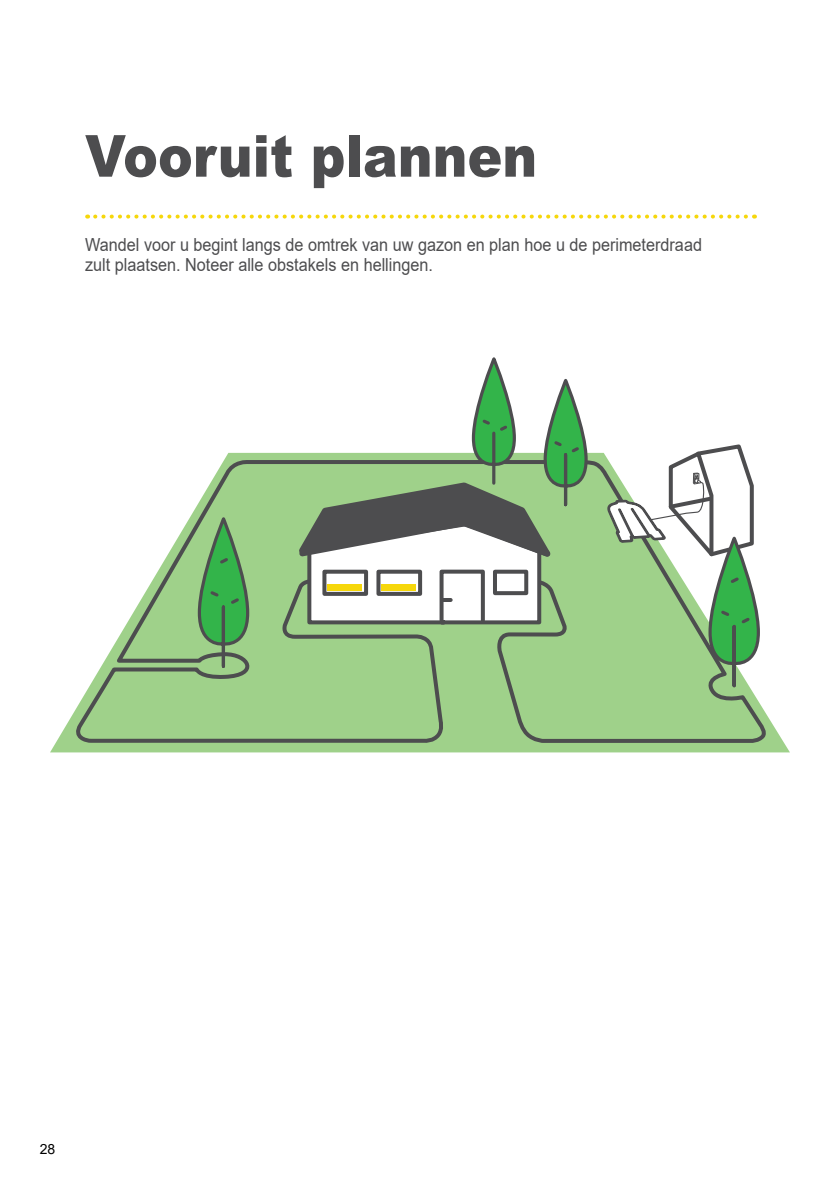
<style>
.page{position:relative;width:840px;height:1191px;background:#fff}
.page>*{position:absolute;margin:0;border:0;box-sizing:border-box;transform-origin:0 0}
.t1{font:900 58px "Arial";color:#4d4d4f;scale:.9 1}
.t2{font:18px/20px "Arial";color:#4d4d4f;scale:.9 1}
.t3{font:14px "Arial";color:#000}
</style>
<div class="page">
<svg style="left:87px;top:214px;width:658px;height:4px"></svg>
<svg style="left:50px;top:453px;width:739px;height:299px"></svg>
<svg style="left:73px;top:461px;width:692px;height:286px"></svg>
<svg style="left:196px;top:519px;width:55px;height:150px;background:#64ad65"></svg>
<svg style="left:605px;top:444px;width:156px;height:245px"></svg>
<svg style="left:290px;top:359px;width:299px;height:267px"></svg>
<h1 class="t1" style="left:85px;top:114px;width:503px">Vooruit plannen</h1>
<p class="t2" style="left:85px;top:234px;width:686px">Wandel voor u begint langs de omtrek van uw gazon en plan hoe u de perimeterdraad zult plaatsen. Noteer alle obstakels en hellingen.</p>
<p class="t3" style="left:40px;top:1139px;width:17px">28</p>
</div>
